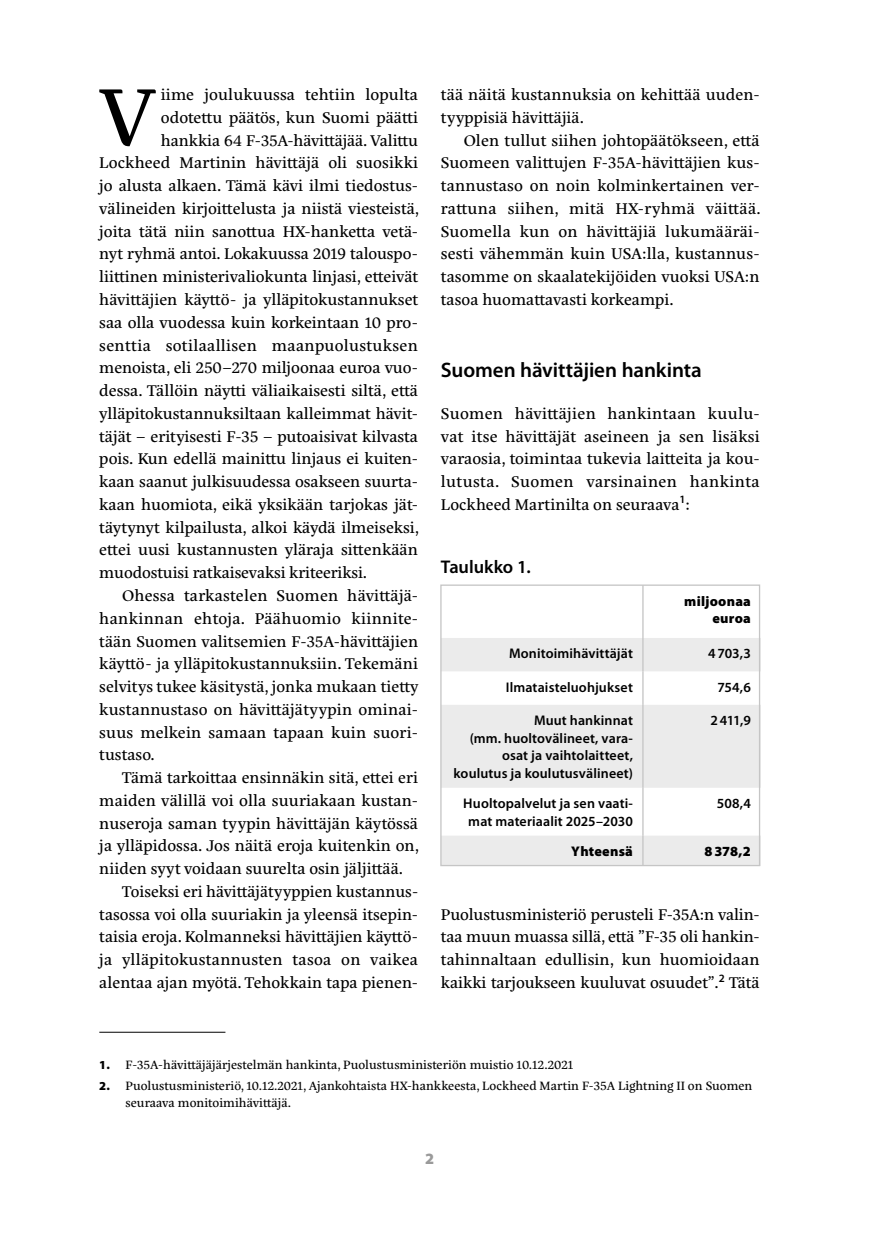
<style>
.page{position:relative;width:874px;height:1241px;background:#fff}
.page>*{position:absolute;margin:0;border:0;box-sizing:border-box;transform-origin:0 0}
.ekaleipä{font:82.77px "Eskorte Latin";color:#000}
.väläri2{font:600 21px "Myriad Pro";letter-spacing:-.005em;color:#000}
.kuvaaja2{font:600 18.38px "Myriad Pro";letter-spacing:-.005em;color:#000}
.ekaleipä-2{font:15.75px/22.8px "Eskorte Latin";letter-spacing:-.005em;color:#000;text-align:justify}
.ekaleipä-3{font:15.75px "Eskorte Latin";letter-spacing:.015em;color:#000}
.t1{font:900 15.75px "Myriad Pro";color:#9a9a9a}
.taulukon_teksti{font:600 14px/17.5px "Myriad Pro";letter-spacing:.01em;color:#000;text-align:right}
.taulukon_teksti-2{font:900 14px/17.5px "Myriad Pro";letter-spacing:.015em;color:#000;text-align:right}
.alaviitteet{font:12.25px/16.6px "Eskorte Latin";color:#000}
.s1{font-family:"Myriad Pro";font-weight:900}
</style>
<div class="page">
<hr style="left:99px;top:1031px;width:126px;height:1px;background:#000">
<svg style="left:442px;top:638px;width:318px;height:227px;fill:#ebebeb"></svg>
<hr style="left:642px;top:585px;width:1px;height:53px;background:#c5c5c5">
<hr style="left:642px;top:638px;width:1px;height:33px;background:#c5c5c5">
<hr style="left:642px;top:671px;width:1px;height:33px;background:#c5c5c5">
<hr style="left:642px;top:704px;width:1px;height:83px;background:#c5c5c5">
<hr style="left:642px;top:787px;width:1px;height:48px;background:#c5c5c5">
<hr style="left:642px;top:835px;width:1px;height:30px;background:#c5c5c5">
<div style="left:440px;top:584px;width:319px;height:282px;border:1px solid #c5c5c5"></div>
<p class="ekaleipä" style="left:100px;top:69px;width:56px">V</p>
<p class="ekaleipä-2" style="left:161px;top:83px;width:259px">iime joulukuussa tehtiin lopulta</p>
<p class="ekaleipä-2" style="left:161px;top:106px;width:259px">odotettu päätös, kun Suomi päätti</p>
<p class="ekaleipä-2" style="left:161px;top:129px;width:259px">hankkia 64 F-35A-hävittäjää. Valittu</p>
<p class="ekaleipä-2" style="left:99px;top:152px;width:320px">Lockheed Martinin hävittäjä oli suosikki</p>
<p class="ekaleipä-2" style="left:99px;top:174px;width:320px">jo alusta alkaen. Tämä kävi ilmi tiedostus-</p>
<p class="ekaleipä-2" style="left:99px;top:197px;width:321px">välineiden kirjoittelusta ja niistä viesteistä,</p>
<p class="ekaleipä-2" style="left:99px;top:220px;width:320px">joita tätä niin sanottua HX-hanketta vetä-</p>
<p class="ekaleipä-2" style="left:99px;top:243px;width:320px">nyt ryhmä antoi. Lokakuussa 2019 talouspo-</p>
<p class="ekaleipä-2" style="left:99px;top:265px;width:320px">liittinen ministerivaliokunta linjasi, etteivät</p>
<p class="ekaleipä-2" style="left:99px;top:288px;width:320px">hävittäjien käyttö- ja ylläpitokustannukset</p>
<p class="ekaleipä-2" style="left:99px;top:311px;width:320px">saa olla vuodessa kuin korkeintaan 10 pro-</p>
<p class="ekaleipä-3" style="left:99px;top:336px;width:320px">senttia sotilaallisen maanpuolustuksen</p>
<p class="ekaleipä-2" style="left:99px;top:356px;width:320px">menoista, eli 250–270 miljoonaa euroa vuo-</p>
<p class="ekaleipä-2" style="left:99px;top:379px;width:320px">dessa. Tällöin näytti väliaikaisesti siltä, että</p>
<p class="ekaleipä-2" style="left:99px;top:402px;width:320px">ylläpitokustannuksiltaan kalleimmat hävit-</p>
<p class="ekaleipä-2" style="left:99px;top:425px;width:320px">täjät – erityisesti F-35 – putoaisivat kilvasta</p>
<p class="ekaleipä-2" style="left:99px;top:447px;width:320px">pois. Kun edellä mainittu linjaus ei kuiten-</p>
<p class="ekaleipä-2" style="left:99px;top:470px;width:320px">kaan saanut julkisuudessa osakseen suurta-</p>
<p class="ekaleipä-2" style="left:99px;top:493px;width:320px">kaan huomiota, eikä yksikään tarjokas jät-</p>
<p class="ekaleipä-2" style="left:99px;top:516px;width:321px">täytynyt kilpailusta, alkoi käydä ilmeiseksi,</p>
<p class="ekaleipä-2" style="left:99px;top:538px;width:320px">ettei uusi kustannusten yläraja sittenkään</p>
<p class="ekaleipä-2" style="left:99px;top:561px;width:269px">muodostuisi ratkaisevaksi kriteeriksi.</p>
<p class="ekaleipä-2" style="left:99px;top:584px;width:320px;text-indent:23px">Ohessa tarkastelen Suomen hävittäjä&shy;hankinnan ehtoja. Päähuomio kiinnite&shy;tään Suomen valitsemien F-35A-hävittäjien käyttö- ja ylläpitokustannuksiin. Tekemäni selvitys tukee käsitystä, jonka mukaan tietty kustannustaso on hävittäjätyypin ominai&shy;suus melkein samaan tapaan kuin suori&shy;tustaso.</p>
<p class="ekaleipä-2" style="left:99px;top:766px;width:321px;text-indent:23px">Tämä tarkoittaa ensinnäkin sitä, ettei eri maiden välillä voi olla suuriakaan kustan&shy;nuseroja saman tyypin hävittäjän käytössä ja ylläpidossa. Jos näitä eroja kuitenkin on, niiden syyt voidaan suurelta osin jäljittää.</p>
<p class="ekaleipä-2" style="left:99px;top:880px;width:320px;text-indent:23px">Toiseksi eri hävittäjätyyppien kustannus&shy;tasossa voi olla suuriakin ja yleensä itsepin&shy;taisia eroja. Kolmanneksi hävittäjien käyttö&shy;ja ylläpitokustannusten tasoa on vaikea alentaa ajan myötä. Tehokkain tapa pienen-</p>
<p class="ekaleipä-2" style="left:440px;top:83px;width:320px">tää näitä kustannuksia on kehittää uuden&shy;tyyppisiä hävittäjiä.</p>
<p class="ekaleipä-2" style="left:440px;top:129px;width:321px;text-indent:23px">Olen tullut siihen johtopäätökseen, että Suomeen valittujen F-35A-hävittäjien kus&shy;tannustaso on noin kolminkertainen ver&shy;rattuna siihen, mitä HX-ryhmä väittää.<br>Suomella kun on hävittäjiä lukumääräi&shy;sesti vähemmän kuin USA:lla, kustannus&shy;tasomme on skaalatekijöiden vuoksi USA:n tasoa huomattavasti korkeampi.</p>
<p class="väläri2" style="left:440px;top:356px;width:262px">Suomen hävittäjien hankinta</p>
<p class="ekaleipä-2" style="left:440px;top:402px;width:320px">Suomen hävittäjien hankintaan kuulu&shy;vat itse hävittäjät aseineen ja sen lisäksi varaosia, toimintaa tukevia laitteita ja kou&shy;lutusta. Suomen varsinainen hankinta Lockheed Martinilta on seuraava<sup>1</sup>:</p>
<p class="kuvaaja2" style="left:440px;top:555px;width:91px">Taulukko 1.</p>
<p class="taulukon_teksti-2" style="left:684px;top:591px;width:68px">miljoonaa euroa</p>
<p class="taulukon_teksti" style="left:509px;top:644px;width:125px">Monitoimihävittäjät</p>
<p class="taulukon_teksti" style="left:707px;top:644px;width:44px">4703,3</p>
<p class="taulukon_teksti" style="left:505px;top:678px;width:129px">Ilmataisteluohjukset</p>
<p class="taulukon_teksti" style="left:717px;top:678px;width:35px">754,6</p>
<p class="taulukon_teksti" style="left:533px;top:711px;width:100px">Muut hankinnat</p>
<p class="taulukon_teksti" style="left:453px;top:728px;width:181px">(mm. huoltovälineet, vara&shy;osat ja vaihtolaitteet, koulutus ja koulutusvälineet)</p>
<p class="taulukon_teksti" style="left:710px;top:711px;width:42px">2 411,9</p>
<p class="taulukon_teksti" style="left:463px;top:794px;width:171px;text-align:center">Huoltopalvelut ja sen vaati&shy;mat materiaalit 2025–2030</p>
<p class="taulukon_teksti" style="left:716px;top:794px;width:36px">508,4</p>
<p class="taulukon_teksti-2" style="left:571px;top:841px;width:63px">Yhteensä</p>
<p class="taulukon_teksti-2" style="left:704px;top:841px;width:48px">8378,2</p>
<p class="ekaleipä-2" style="left:440px;top:902px;width:320px">Puolustusministeriö perusteli F-35A:n valin&shy;taa muun muassa sillä, että ”F-35 oli hankin&shy;tahinnaltaan edullisin, kun huomioidaan kaikki tarjoukseen kuuluvat osuudet”.<sup>2</sup> Tätä</p>
<p class="alaviitteet" style="left:99px;top:1055px;width:475px"><span class="s1">1.</span> F-35A-hävittäjäjärjestelmän hankinta, Puolustusministeriön muistio 10.12.2021</p>
<p class="alaviitteet" style="left:125px;top:1077px;width:628px;text-indent:-26px"><span class="s1">2.</span> Puolustusministeriö, 10.12.2021, Ajankohtaista HX-hankkeesta, Lockheed Martin F-35A Lightning II on Suomen seuraava monitoimihävittäjä.</p>
<p class="t1" style="left:425px;top:1147px;width:11px">2</p>
</div>
